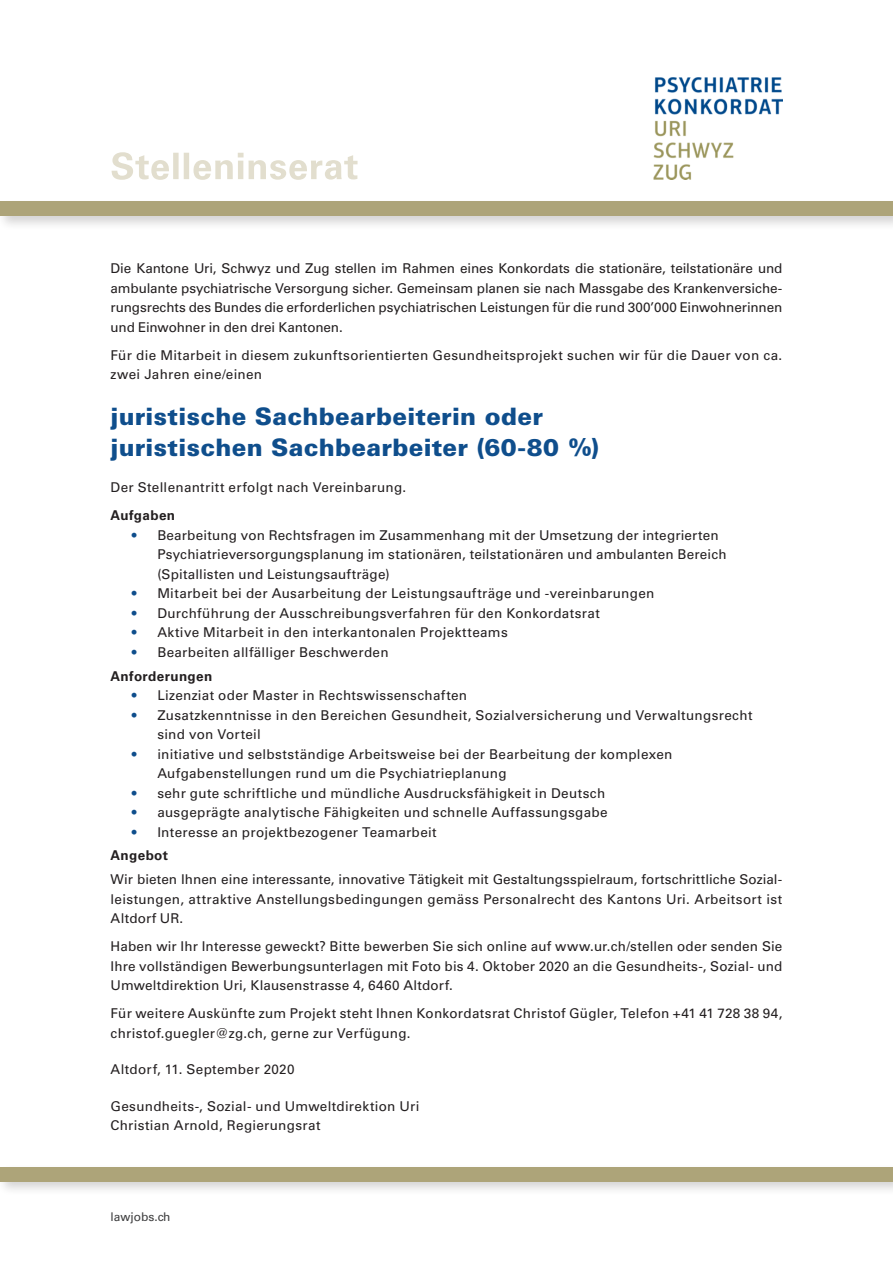
<style>
.page{position:relative;width:893px;height:1263px;background:#fff}
.page>*{position:absolute;margin:0;border:0;box-sizing:border-box;transform-origin:0 0}
.Title_Job{font:900 24px/30.6px "Univers LT Std";letter-spacing:.01em;color:#0f4e8c}
.Text_Normal{font:13.5px/19.5px "Univers LT Std";letter-spacing:.02em;color:#231f20}
.Text_Normal-2{font:700 13.5px "Univers LT Std";letter-spacing:.025em;color:#231f20}
.t1{font:12px "Univers LT Std";color:#3e3e3f}
.s1{color:#0f4e8c}
</style>
<div class="page">
<img style="left:653px;top:77px;width:129px;height:103px">
<div style="left:0;top:1164px;width:893px;height:32px;background:#231f20;opacity:.2"></div>
<div style="left:0;top:1167px;width:893px;height:14px;background:#ada479"></div>
<div style="left:0;top:199px;width:893px;height:32px;background:#231f20;opacity:.2"></div>
<div style="left:0;top:202px;width:893px;height:14px;background:#ada479"></div>
<svg style="left:112px;top:152px;width:245px;height:28px"></svg>
<p class="Text_Normal" style="left:111px;top:259px;width:673px;text-align:justify">Die Kantone Uri, Schwyz und Zug stellen im Rahmen eines Konkordats die stationäre, teilstationäre und ambulante psychiatrische Versorgung sicher. Gemeinsam planen sie nach Massgabe des Krankenversiche&shy;rungsrechts des Bundes die erforderlichen psychiatrischen Leistungen für die rund 300’000 Einwohnerinnen und Einwohner in den drei Kantonen.</p>
<p class="Text_Normal" style="left:111px;top:345px;width:673px">Für die Mitarbeit in diesem zukunftsorientierten Gesundheitsprojekt suchen wir für die Dauer von ca. zwei Jahren eine/einen</p>
<p class="Title_Job" style="left:111px;top:401px;width:490px">juristische Sachbearbeiterin oder juristischen Sachbearbeiter (60-80 %)</p>
<p class="Text_Normal" style="left:111px;top:478px;width:297px">Der Stellenantritt erfolgt nach Vereinbarung.</p>
<p class="Text_Normal-2" style="left:111px;top:508px;width:66px">Aufgaben</p>
<p class="Text_Normal" style="left:157px;top:525px;width:571px;text-indent:-26px"><span class="s1">•</span> Bearbeitung von Rechtsfragen im Zusammenhang mit der Umsetzung der integrierten<br>Psychiatrieversorgungsplanung im stationären, teilstationären und ambulanten Bereich (Spitallisten und Leistungsaufträge)</p>
<p class="Text_Normal" style="left:132px;top:584px;width:524px"><span class="s1">•</span> Mitarbeit bei der Ausarbeitung der Leistungsaufträge und -vereinbarungen</p>
<p class="Text_Normal" style="left:132px;top:603px;width:470px"><span class="s1">•</span> Durchführung der Ausschreibungsverfahren für den Konkordatsrat</p>
<p class="Text_Normal" style="left:132px;top:623px;width:377px"><span class="s1">•</span> Aktive Mitarbeit in den interkantonalen Projektteams</p>
<p class="Text_Normal" style="left:132px;top:642px;width:258px"><span class="s1">•</span> Bearbeiten allfälliger Beschwerden</p>
<p class="Text_Normal-2" style="left:111px;top:668px;width:103px">Anforderungen</p>
<p class="Text_Normal" style="left:132px;top:686px;width:337px"><span class="s1">•</span> Lizenziat oder Master in Rechtswissenschaften</p>
<p class="Text_Normal" style="left:157px;top:705px;width:597px;text-indent:-26px"><span class="s1">•</span> Zusatzkenntnisse in den Bereichen Gesundheit, Sozialversicherung und Verwaltungsrecht sind von Vorteil</p>
<p class="Text_Normal" style="left:157px;top:744px;width:517px;text-indent:-26px"><span class="s1">•</span> initiative und selbstständige Arbeitsweise bei der Bearbeitung der komplexen<br>Aufgabenstellungen rund um die Psychiatrieplanung</p>
<p class="Text_Normal" style="left:132px;top:783px;width:475px"><span class="s1">•</span> sehr gute schriftliche und mündliche Ausdrucksfähigkeit in Deutsch</p>
<p class="Text_Normal" style="left:132px;top:803px;width:477px"><span class="s1">•</span> ausgeprägte analytische Fähigkeiten und schnelle Auffassungsgabe</p>
<p class="Text_Normal" style="left:132px;top:822px;width:306px"><span class="s1">•</span> Interesse an projektbezogener Teamarbeit</p>
<p class="Text_Normal-2" style="left:111px;top:848px;width:59px">Angebot</p>
<p class="Text_Normal" style="left:111px;top:870px;width:673px;text-align:justify">Wir bieten Ihnen eine interessante, innovative Tätigkeit mit Gestaltungsspielraum, fortschrittliche Sozial&shy;leistungen, attraktive Anstellungsbedingungen gemäss Personalrecht des Kantons Uri. Arbeitsort ist Altdorf UR.</p>
<p class="Text_Normal" style="left:111px;top:937px;width:673px;text-align:justify">Haben wir Ihr Interesse geweckt? Bitte bewerben Sie sich online auf www.ur.ch/stellen oder senden Sie Ihre vollständigen Bewerbungsunterlagen mit Foto bis 4. Oktober 2020 an die Gesundheits-, Sozial- und Umweltdirektion Uri, Klausenstrasse 4, 6460 Altdorf.</p>
<p class="Text_Normal" style="left:111px;top:1004px;width:673px">Für weitere Auskünfte zum Projekt steht Ihnen Konkordatsrat Christof Gügler, Telefon +41 41 728 38 94, christof.guegler@zg.ch, gerne zur Verfügung.</p>
<p class="Text_Normal" style="left:111px;top:1060px;width:186px">Altdorf, 11. September 2020</p>
<p class="Text_Normal" style="left:111px;top:1096px;width:310px">Gesundheits-, Sozial- und Umweltdirektion Uri</p>
<p class="Text_Normal" style="left:111px;top:1116px;width:211px">Christian Arnold, Regierungsrat</p>
<p class="t1" style="left:111px;top:1209px;width:62px">lawjobs.ch</p>
</div>
